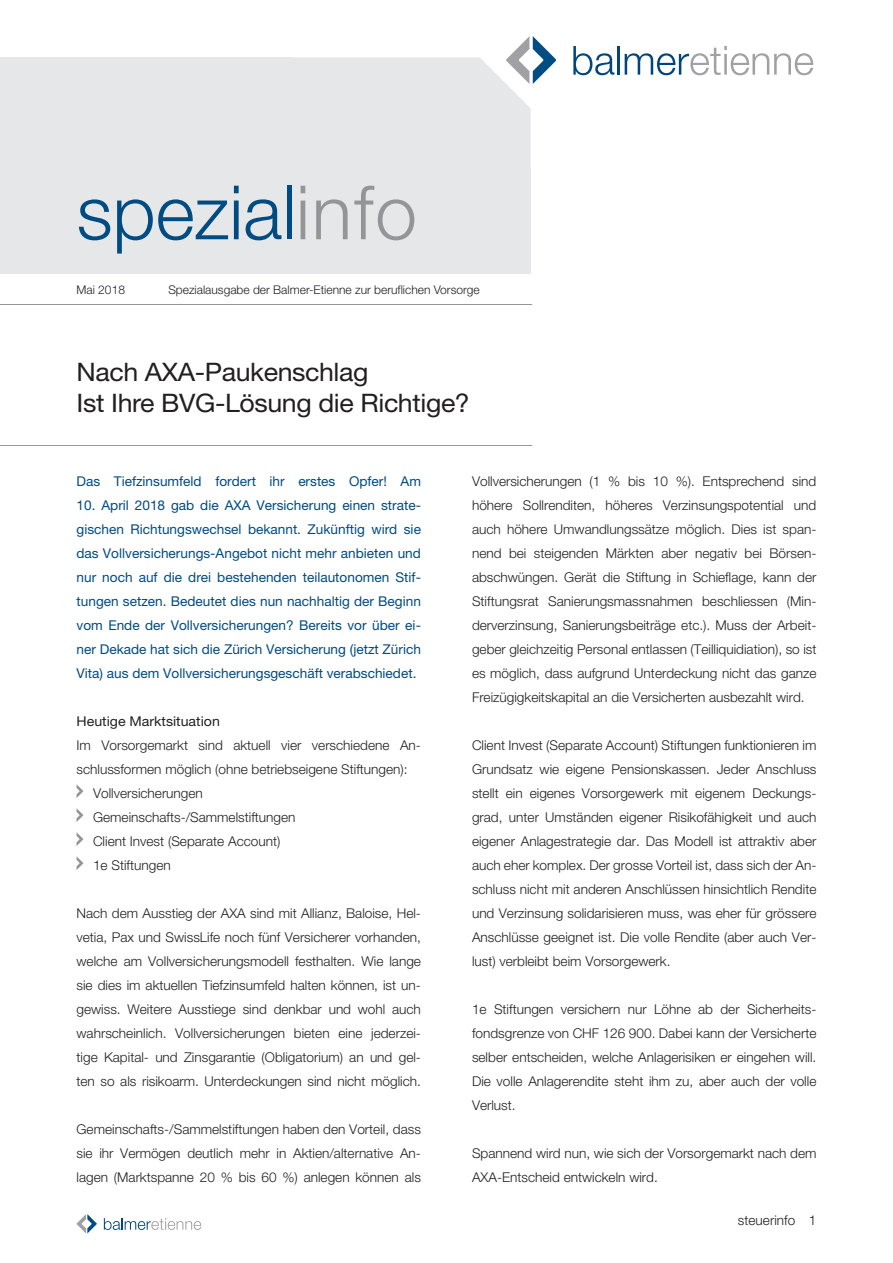
<style>
.page{position:relative;width:893px;height:1263px;background:#fff}
.page>*{position:absolute;margin:0;border:0;box-sizing:border-box;transform-origin:0 0}
._00_Head{font:300 75px "Helvetica Neue LT";color:#004b81}
.t1{font:25.5px "Helvetica Neue LT";letter-spacing:-.015em;color:#231f20;scale:1.05 1}
.Text{font:300 13.5px/24px "Helvetica Neue LT";color:#231f20;text-align:justify}
.Text-2{font:13.5px/24px "Helvetica Neue LT";color:#004b81;text-align:justify}
.Zwischentitel{font:13.5px "Helvetica Neue LT";color:#231f20;scale:1.05 1}
._00_Kopfzeile{font:300 12px "Helvetica Neue LT";color:#231f20}
.s1{color:#939598}
</style>
<div class="page">
<div style="left:0;top:57px;width:531px;height:215px;background:#e6e7e9"></div>
<hr style="left:0;top:304px;width:532px;height:1px;background:#939598">
<svg style="left:506px;top:36px;width:50px;height:48px"></svg>
<svg style="left:573px;top:46px;width:41px;height:29px"></svg>
<hr style="left:617px;top:46px;width:3px;height:29px;background:#00467e">
<svg style="left:625px;top:46px;width:188px;height:29px"></svg>
<hr style="left:0;top:445px;width:532px;height:1px;background:#939598">
<svg style="left:77px;top:1214px;width:20px;height:19px"></svg>
<svg style="left:104px;top:1218px;width:97px;height:12px"></svg>
<svg style="left:77px;top:785px;width:6px;height:13px"></svg>
<svg style="left:77px;top:809px;width:6px;height:13px"></svg>
<svg style="left:77px;top:833px;width:6px;height:13px"></svg>
<svg style="left:77px;top:857px;width:6px;height:13px"></svg>
<p class="_00_Head" style="left:77px;top:167px;width:342px">spezial<span class="s1">info</span></p>
<p class="_00_Kopfzeile" style="left:77px;top:282px;width:50px">Mai 2018</p>
<p class="_00_Kopfzeile" style="left:168px;top:282px;width:313px">Spezialausgabe der Balmer-Etienne zur beruflichen Vorsorge</p>
<p class="t1" style="left:77px;top:357px;width:280px">Nach AXA-Paukenschlag</p>
<p class="t1" style="left:77px;top:387px;width:376px">Ist Ihre BVG-Lösung die Richtige?</p>
<p class="Text-2" style="left:77px;top:469px;width:346px">Das Tiefzinsumfeld fordert ihr erstes Opfer! Am</p>
<p class="Text-2" style="left:77px;top:493px;width:346px">10. April 2018 gab die AXA Versicherung einen strate&shy;gischen Richtungswechsel bekannt. Zukünftig wird sie das Vollversicherungs-Angebot nicht mehr anbieten und nur noch auf die drei bestehenden teilautonomen Stif&shy;tungen setzen. Bedeutet dies nun nachhaltig der Beginn vom Ende der Vollversicherungen? Bereits vor über ei&shy;ner Dekade hat sich die Zürich Versicherung (jetzt Zürich Vita) aus dem Vollversicherungsgeschäft verabschiedet.</p>
<p class="Zwischentitel" style="left:77px;top:713px;width:138px">Heutige Marktsituation</p>
<p class="Text" style="left:77px;top:733px;width:346px">Im Vorsorgemarkt sind aktuell vier verschiedene An&shy;schlussformen möglich (ohne betriebseigene Stiftungen):</p>
<p class="Text" style="left:93px;top:781px;width:111px">Vollversicherungen</p>
<p class="Text" style="left:93px;top:805px;width:204px">Gemeinschafts-/Sammelstiftungen</p>
<p class="Text" style="left:93px;top:829px;width:189px">Client Invest (Separate Account)</p>
<p class="Text" style="left:93px;top:853px;width:79px">1e Stiftungen</p>
<p class="Text" style="left:77px;top:901px;width:346px">Nach dem Ausstieg der AXA sind mit Allianz, Baloise, Hel&shy;vetia, Pax und SwissLife noch fünf Versicherer vorhanden, welche am Vollversicherungsmodell festhalten. Wie lange sie dies im aktuellen Tiefzinsumfeld halten können, ist un&shy;gewiss. Weitere Ausstiege sind denkbar und wohl auch wahrscheinlich. Vollversicherungen bieten eine jederzei&shy;tige Kapital- und Zinsgarantie (Obligatorium) an und gel&shy;ten so als risikoarm. Unterdeckungen sind nicht möglich.</p>
<p class="Text" style="left:77px;top:1117px;width:346px">Gemeinschafts-/Sammelstiftungen haben den Vorteil, dass sie ihr Vermögen deutlich mehr in Aktien/alternative An&shy;lagen (Marktspanne 20 % bis 60 %) anlegen können als</p>
<p class="Text" style="left:472px;top:469px;width:346px">Vollversicherungen (1 % bis 10 %). Entsprechend sind höhere Sollrenditen, höheres Verzinsungspotential und auch höhere Umwandlungssätze möglich. Dies ist span&shy;nend bei steigenden Märkten aber negativ bei Börsen&shy;abschwüngen. Gerät die Stiftung in Schieflage, kann der Stiftungsrat Sanierungsmassnahmen beschliessen (Min&shy;derverzinsung, Sanierungsbeiträge etc.). Muss der Arbeit&shy;geber gleichzeitig Personal entlassen (Teilliquidiation), so ist es möglich, dass aufgrund Unterdeckung nicht das ganze Freizügigkeitskapital an die Versicherten ausbezahlt wird.</p>
<p class="Text" style="left:472px;top:733px;width:346px">Client Invest (Separate Account) Stiftungen funktionieren im Grundsatz wie eigene Pensionskassen. Jeder Anschluss stellt ein eigenes Vorsorgewerk mit eigenem Deckungs&shy;grad, unter Umständen eigener Risikofähigkeit und auch eigener Anlagestrategie dar. Das Modell ist attraktiv aber auch eher komplex. Der grosse Vorteil ist, dass sich der An&shy;schluss nicht mit anderen Anschlüssen hinsichtlich Rendite und Verzinsung solidarisieren muss, was eher für grössere Anschlüsse geeignet ist. Die volle Rendite (aber auch Ver&shy;lust) verbleibt beim Vorsorgewerk.</p>
<p class="Text" style="left:472px;top:997px;width:346px">1e Stiftungen versichern nur Löhne ab der Sicherheits&shy;fondsgrenze von CHF 126 900. Dabei kann der Versicherte selber entscheiden, welche Anlagerisiken er eingehen will.<br>Die volle Anlagerendite steht ihm zu, aber auch der volle Verlust.</p>
<p class="Text" style="left:472px;top:1141px;width:346px">Spannend wird nun, wie sich der Vorsorgemarkt nach dem<br>AXA-Entscheid entwickeln wird.</p>
<p class="Text" style="left:738px;top:1207px;width:80px">steuerinfo 1</p>
</div>
